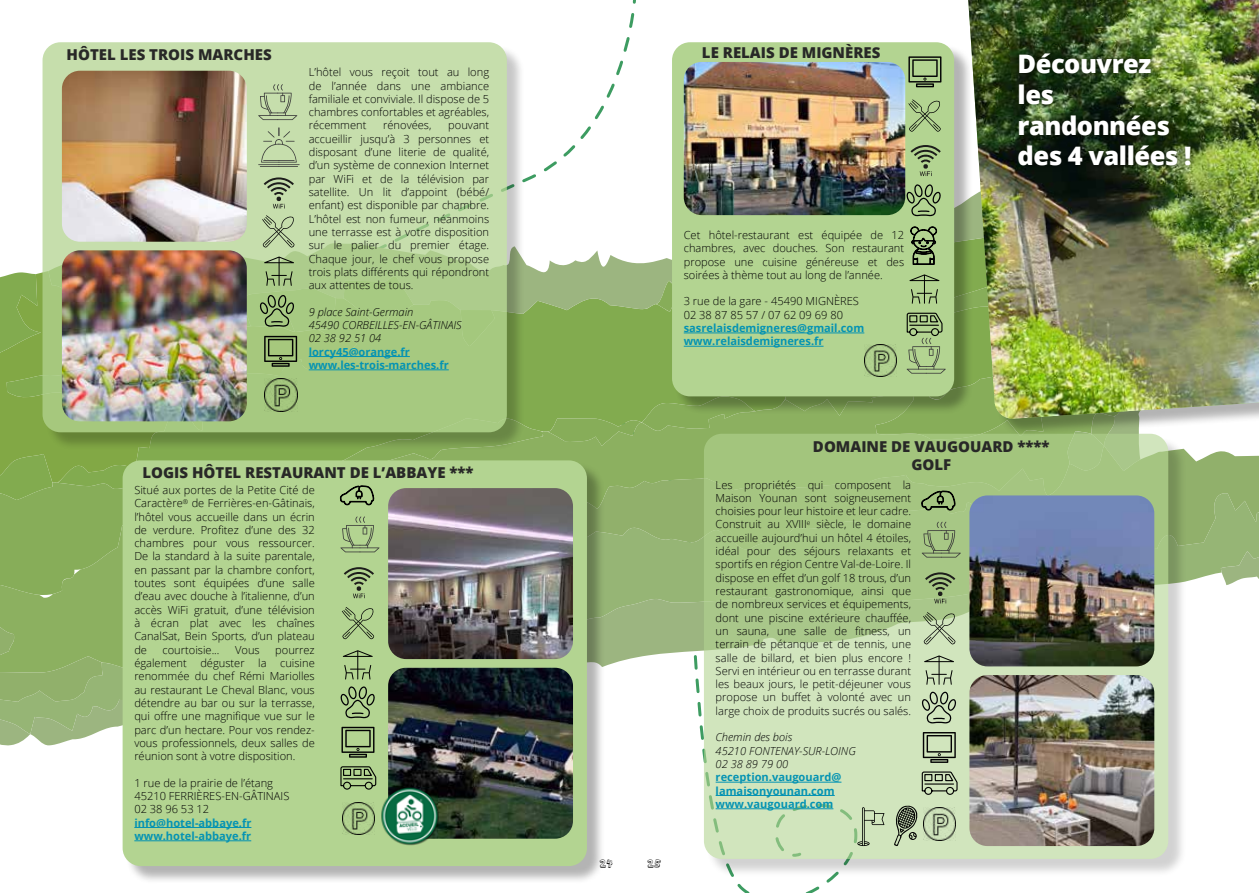
<style>
.page{position:relative;width:1259px;height:893px;background:#fff}
.page>*{position:absolute;margin:0;border:0;box-sizing:border-box;transform-origin:0 0}
.t1{font:800 25.5px/30.6px "Open Sans";letter-spacing:-.02em;color:#fff}
.t2{font:800 15px/18px "Open Sans";color:#282827;text-align:center}
.t3{font:300 11.1px/13.4px "Open Sans";color:#000;text-align:justify}
.t4{font:700 11.1px/13.4px "Open Sans";color:#0493b3}
.t5{font:italic 300 11.1px/13.4px "Open Sans";color:#000}
.t6{font:11.1px "Action Jackson";color:#000}
</style>
<div class="page">
<img style="left:968px;top:0;width:291px;height:11px">
<img style="left:0;top:11px;width:1259px;height:882px">
<div style="left:1010px;top:46px;width:188px;height:127px;background:#000;opacity:.75"></div>
<h2 class="t2" style="left:67px;top:45px;width:207px">HÔTEL LES TROIS MARCHES</h2>
<p class="t3" style="left:309px;top:65px;width:182px">L’hôtel vous reçoit tout au long de l’année dans une ambiance familiale et conviviale. Il dispose de 5 chambres confortables et agréables, récemment</p>
<p class="t3" style="left:383px;top:118px;width:50px">rénovées,</p>
<p class="t3" style="left:309px;top:118px;width:182px;text-indent:140px">pouvant accueillir jusqu’à 3 personnes et disposant d’une literie de qualité, d’un système de connexion Internet par WiFi et de la télévision par satellite. Un lit d’appoint (bébé/ enfant) est disponible par chambre.<br>L’hôtel est non fumeur, néanmoins une terrasse est à votre disposition sur le palier du premier étage.<br>Chaque jour, le chef vous propose trois plats différents qui répondront aux attentes de tous.</p>
<p class="t5" style="left:309px;top:305px;width:155px">9 place Saint-Germain<br>45490 CORBEILLES-EN-GÂTINAIS<br>02 38 92 51 04</p>
<p class="t4" style="left:309px;top:345px;width:141px">lorcy45@orange.fr www.les-trois-marches.fr</p>
<h2 class="t2" style="left:142px;top:463px;width:333px">LOGIS HÔTEL RESTAURANT DE L’ABBAYE ***</h2>
<p class="t3" style="left:134px;top:483px;width:182px">Situé aux portes de la Petite Cité de Caractère<sup>®</sup> de Ferrières-en-Gâtinais, l’hôtel vous accueille dans un écrin de verdure. Profitez d’une des 32 chambres pour vous ressourcer.<br>De la standard à la suite parentale, en passant par la chambre confort, toutes sont équipées d’une salle d’eau avec douche à l’italienne, d’un accès WiFi gratuit, d’une télévision à écran plat avec les chaînes CanalSat, Bein Sports, d’un plateau de</p>
<p class="t3" style="left:163px;top:643px;width:59px">courtoisie...</p>
<p class="t3" style="left:235px;top:643px;width:26px">Vous</p>
<p class="t3" style="left:134px;top:643px;width:182px;text-indent:141px">pourrez également déguster la cuisine renommée du chef Rémi Mariolles au restaurant Le Cheval Blanc, vous détendre au bar ou sur la terrasse, qui offre une magnifique vue sur le parc d’un hectare. Pour vos rendez&shy;vous professionnels, deux salles de réunion sont à votre disposition.</p>
<p class="t3" style="left:134px;top:776px;width:157px;text-align:left">1 rue de la prairie de l’étang<br>45210 FERRIÈRES-EN-GÂTINAIS<br>02 38 96 53 12</p>
<p class="t4" style="left:134px;top:816px;width:119px">info@hotel-abbaye.fr www.hotel-abbaye.fr</p>
<h2 class="t2" style="left:702px;top:43px;width:180px">LE RELAIS DE MIGNÈRES</h2>
<p class="t3" style="left:684px;top:228px;width:222px">Cet hôtel-restaurant est équipée de 12 chambres, avec douches. Son restaurant propose une cuisine généreuse et des soirées à thème tout au long de l’année.</p>
<p class="t3" style="left:684px;top:294px;width:177px">3 rue de la gare - 45490 MIGNÈRES<br>02 38 87 85 57 / 07 62 09 69 80</p>
<p class="t4" style="left:684px;top:321px;width:182px">sasrelaisdemigneres@gmail.com www.relaisdemigneres.fr</p>
<h1 class="t1" style="left:1017px;top:48px;width:175px">Découvrez les randonnées des 4 vallées !</h1>
<p class="t6" style="left:599px;top:858px;width:15px">24</p>
<p class="t6" style="left:647px;top:858px;width:15px">25</p>
<h2 class="t2" style="left:813px;top:436px;width:238px">DOMAINE DE VAUGOUARD ****<br>GOLF</h2>
<p class="t3" style="left:715px;top:478px;width:197px">Les propriétés qui composent la Maison Younan sont soigneusement choisies pour leur histoire et leur cadre.<br>Construit au XVIII<sup>e</sup> siècle, le domaine accueille aujourd’hui un hôtel 4 étoiles, idéal pour des séjours relaxants et sportifs en région Centre Val-de-Loire. Il dispose en effet d’un golf 18 trous, d’un restaurant gastronomique, ainsi que de nombreux services et équipements, dont une piscine extérieure chauffée, un sauna, une salle de fitness, un terrain de pétanque et de tennis, une salle de billard, et bien plus encore !<br>Servi en intérieur ou en terrasse durant les beaux jours, le petit-déjeuner vous propose un buffet à volonté avec un large choix de produits sucrés ou salés.</p>
<p class="t5" style="left:715px;top:730px;width:142px">Chemin des bois<br>45210 FONTENAY-SUR-LOING<br>02 38 89 79 00</p>
<p class="t4" style="left:715px;top:770px;width:127px">reception.vaugouard@ lamaisonyounan.com www.vaugouard.com</p>
</div>
